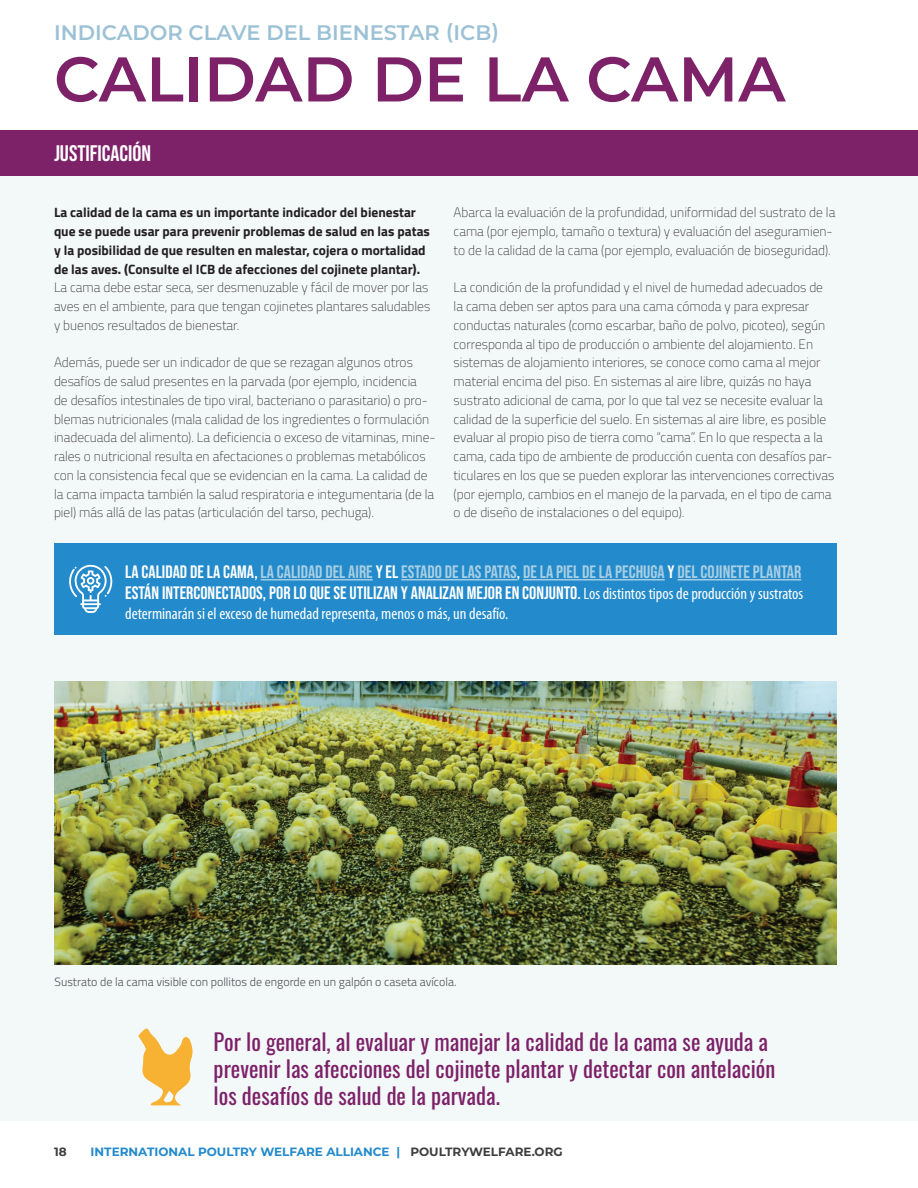
<style>
.page{position:relative;width:918px;height:1188px;background:#fff}
.page>*{position:absolute;margin:0;border:0;box-sizing:border-box;transform-origin:0 0}
.t1{font:600 63px "Montserrat";color:#7d2168}
.t2{font:22.5px/27px "Oswald";color:#7d2168}
.t3{font:22.5px "Bebas Neue";color:#fff}
.t4{font:600 21px "Montserrat";color:#9cc1d5}
.t5{font:18px/21px "Bebas Neue";color:#fff}
.t6{font:condensed 16.5px "Myriad Pro";color:#fff}
.t7{font:100 13.5px/18.8px "Titillium Web";color:#231f20}
.t8{font:700 13.5px/18.8px "Titillium Web";color:#231f20}
.t9{font:300 12px "Titillium Web";color:#505052}
.t10{font:700 12px "Montserrat";color:#238acb}
.t11{font:700 12px "Montserrat";color:#3e3e3f}
.s1{color:#a8cfe3}
.s2{font-family:"Myriad Pro";font-stretch:condensed;font-size:16.5px}
.s3{color:#3e3e3f}
</style>
<div class="page">
<div style="left:0;top:131px;width:918px;height:989px;background:#f3f8f9"></div>
<div style="left:0;top:131px;width:918px;height:45px;background:#7d2168"></div>
<div style="left:54px;top:543px;width:783px;height:91px;background:#238acb"></div>
<hr style="left:261px;top:579px;width:112px;height:1px;background:#a8cfe3">
<hr style="left:401px;top:579px;width:116px;height:1px;background:#a8cfe3">
<hr style="left:523px;top:579px;width:142px;height:1px;background:#a8cfe3">
<hr style="left:678px;top:579px;width:123px;height:1px;background:#a8cfe3">
<svg style="left:69px;top:565px;width:44px;height:48px"></svg>
<svg style="left:138px;top:1028px;width:55px;height:77px"></svg>
<img style="left:55px;top:682px;width:781px;height:283px">
<h3 class="t4" style="left:54px;top:17px;width:447px">INDICADOR CLAVE DEL BIENESTAR (ICB)</h3>
<h1 class="t1" style="left:54px;top:34px;width:733px">CALIDAD DE LA CAMA</h1>
<h2 class="t3" style="left:54px;top:140px;width:99px">JUSTIFICACIÓN</h2>
<p class="t8" style="left:54px;top:202px;width:377px">La calidad de la cama es un importante indicador del bienestar que se puede usar para prevenir problemas de salud en las patas y la posibilidad de que resulten en malestar, cojera o mortalidad de las aves. (Consulte el ICB de afecciones del cojinete plantar).</p>
<p class="t7" style="left:54px;top:278px;width:378px">La cama debe estar seca, ser desmenuzable y fácil de mover por las aves en el ambiente, para que tengan cojinetes plantares saludables y buenos resultados de bienestar.</p>
<p class="t7" style="left:54px;top:353px;width:383px">Además, puede ser un indicador de que se rezagan algunos otros desafíos de salud presentes en la parvada (por ejemplo, incidencia<br>de desafíos intestinales de tipo viral, bacteriano o parasitario) o pro&shy;blemas nutricionales (mala calidad de los ingredientes o formulación inadecuada del alimento). La deficiencia o exceso de vitaminas, mine&shy;rales o nutricional resulta en afectaciones o problemas metabólicos con la consistencia fecal que se evidencian en la cama. La calidad de la cama impacta también la salud respiratoria e integumentaria (de la piel) más allá de las patas (articulación del tarso, pechuga).</p>
<p class="t7" style="left:454px;top:203px;width:383px">Abarca la evaluación de la profundidad, uniformidad del sustrato de la cama (por ejemplo, tamaño o textura) y evaluación del aseguramien&shy;to de la calidad de la cama (por ejemplo, evaluación de bioseguridad).</p>
<p class="t7" style="left:454px;top:278px;width:382px">La condición de la profundidad y el nivel de humedad adecuados de la cama deben ser aptos para una cama cómoda y para expresar conductas naturales (como escarbar, baño de polvo, picoteo), según corresponda al tipo de producción o ambiente del alojamiento. En sistemas de alojamiento interiores, se conoce como cama al mejor material encima del piso. En sistemas al aire libre, quizás no haya sustrato adicional de cama, por lo que tal vez se necesite evaluar la calidad de la superficie del suelo. En sistemas al aire libre, es posible evaluar al propio piso de tierra como “cama”. En lo que respecta a la cama, cada tipo de ambiente de producción cuenta con desafíos par&shy;ticulares en los que se pueden explorar las intervenciones correctivas (por ejemplo, cambios en el manejo de la parvada, en el tipo de cama o de diseño de instalaciones o del equipo).</p>
<h3 class="t5" style="left:125px;top:561px;width:680px">LA CALIDAD DE LA CAMA, <span class="s1">LA CALIDAD DEL AIRE</span> Y EL <span class="s1">ESTADO DE LAS PATAS</span>, <span class="s1">DE LA PIEL DE LA PECHUGA</span> Y <span class="s1">DEL COJINETE PLANTAR<br></span>ESTÁN INTERCONECTADOS, POR LO QUE SE UTILIZAN Y ANALIZAN MEJOR EN CONJUNTO. <span class="s2">Los distintos tipos de producción y sustratos</span></h3>
<p class="t6" style="left:125px;top:603px;width:384px">determinarán si el exceso de humedad representa, menos o más, un desafío.</p>
<p class="t9" style="left:55px;top:973px;width:403px">Sustrato de la cama visible con pollitos de engorde en un galpón o caseta avícola.</p>
<h2 class="t2" style="left:214px;top:1026px;width:563px">Por lo general, al evaluar y manejar la calidad de la cama se ayuda a prevenir las afecciones del cojinete plantar y detectar con antelación los desafíos de salud de la parvada.</h2>
<p class="t11" style="left:54px;top:1144px;width:14px">18</p>
<p class="t10" style="left:91px;top:1144px;width:474px">INTERNATIONAL POULTRY WELFARE ALLIANCE | <span class="s3">POULTRYWELFARE.ORG</span></p>
</div>
